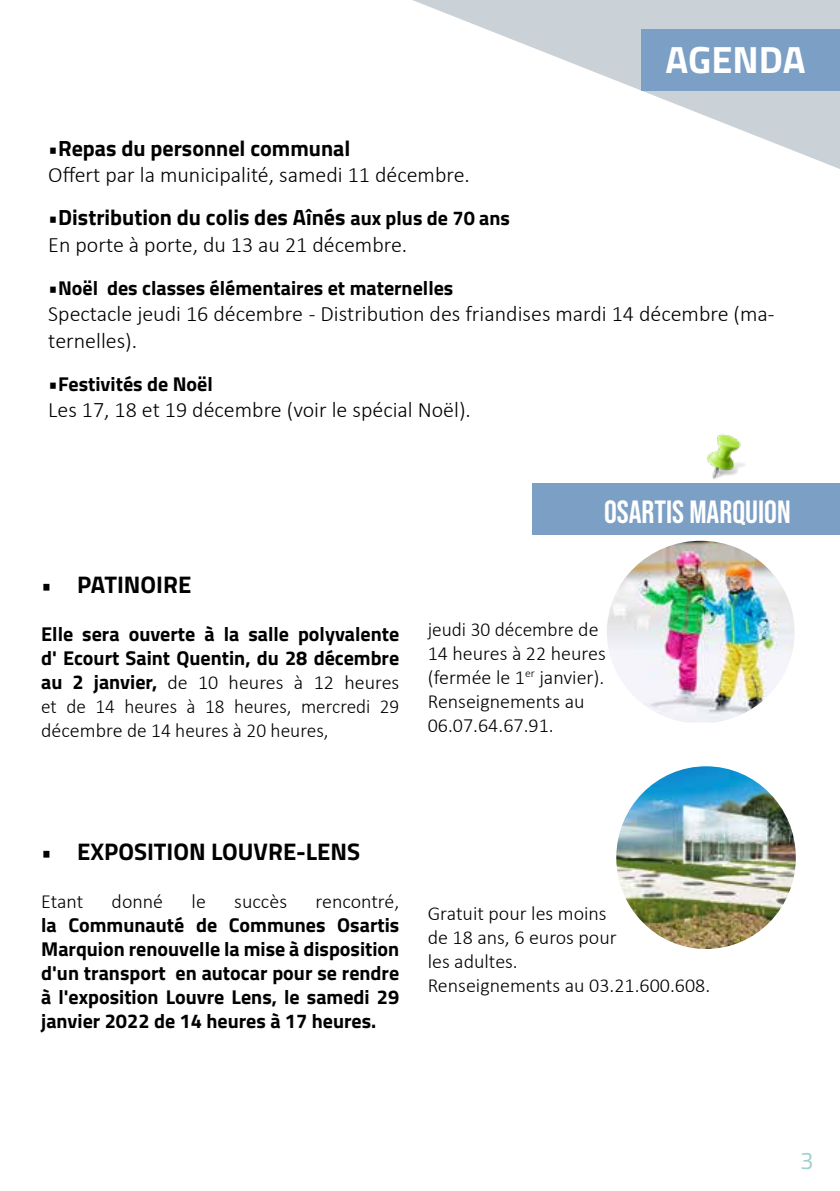
<style>
.page{position:relative;width:840px;height:1191px;background:#fff}
.page>*{position:absolute;margin:0;border:0;box-sizing:border-box;transform-origin:0 0}
.t1{font:700 38px "Titillium Web";color:#fff}
.t2{font:32px "Bebas Neue";color:#fff}
.t3{font:700 24px "Titillium Web";color:#000}
.t4{font:24px "Titillium Web";color:#9ed0cd}
.t5{font:300 22px/26.4px "Calibri";color:#000}
.t6{font:700 22px "Titillium Web";color:#000}
.t7{font:700 20px/24px "Titillium Web";color:#000}
.t8{font:300 20px/24px "Calibri";color:#000}
.s1{font-size:20px}
.s2{font-size:22px}
.s3{font-family:"Titillium Web";font-weight:700}
</style>
<div class="page">
<svg style="left:413px;top:0;width:426px;height:169px"></svg>
<div style="left:641px;top:30px;width:198px;height:61px;background:#7c9fc5"></div>
<div style="left:531px;top:483px;width:308px;height:51px;background:#7c9fc5"></div>
<img style="left:707px;top:433px;width:38px;height:46px">
<img style="left:607px;top:541px;width:187px;height:181px">
<img style="left:616px;top:766px;width:179px;height:183px">
<h1 class="t1" style="left:665px;top:30px;width:141px">AGENDA</h1>
<p class="t6" style="left:48px;top:131px;width:303px">•Repas du personnel communal</p>
<p class="t5" style="left:48px;top:161px;width:423px">Offert par la municipalité, samedi 11 décembre.</p>
<p class="t6" style="left:48px;top:201px;width:463px">•Distribution du colis des Aînés <span class="s1">aux plus de 70 ans</span></p>
<p class="t5" style="left:48px;top:231px;width:360px">En porte à porte, du 13 au 21 décembre.</p>
<p class="t7" style="left:48px;top:275px;width:406px"><span class="s2">•</span>Noël des classes élémentaires et maternelles</p>
<p class="t5" style="left:48px;top:301px;width:727px">Spectacle jeudi 16 décembre - Distribution des friandises mardi 14 décembre (ma&shy;ternelles).</p>
<p class="t7" style="left:48px;top:371px;width:166px"><span class="s2">•</span>Festivités de Noël</p>
<p class="t5" style="left:48px;top:397px;width:424px">Les 17, 18 et 19 décembre (voir le spécial Noël).</p>
<p class="t3" style="left:41px;top:566px;width:152px">• PATINOIRE</p>
<p class="t7" style="left:41px;top:620px;width:359px">Elle sera ouverte à la salle polyvalente d' Ecourt Saint Quentin, du 28 décembre</p>
<p class="t8" style="left:41px;top:670px;width:359px;text-align:justify"><span class="s3">au 2 janvier,</span> de 10 heures à 12 heures et de 14 heures à 18 heures, mercredi 29 décembre de 14 heures à 20 heures,</p>
<h2 class="t2" style="left:603px;top:493px;width:188px">OSARTIS MARQUION</h2>
<p class="t8" style="left:427px;top:617px;width:179px">jeudi 30 décembre de<br>14 heures à 22 heures (fermée le 1<sup>er</sup> janvier).<br>Renseignements au<br>06.07.64.67.91.</p>
<p class="t3" style="left:41px;top:833px;width:320px">• EXPOSITION LOUVRE-LENS</p>
<p class="t8" style="left:41px;top:889px;width:44px">Etant</p>
<p class="t8" style="left:112px;top:889px;width:53px">donné</p>
<p class="t8" style="left:191px;top:889px;width:16px">le</p>
<p class="t8" style="left:234px;top:889px;width:54px">succès</p>
<p class="t8" style="left:315px;top:889px;width:85px">rencontré,</p>
<p class="t7" style="left:41px;top:912px;width:359px;text-align:justify">la Communauté de Communes Osartis Marquion renouvelle la mise à disposition d'un transport en autocar pour se rendre à l'exposition Louvre Lens, le samedi 29 janvier 2022 de 14 heures à 17 heures.</p>
<p class="t8" style="left:427px;top:901px;width:284px">Gratuit pour les moins<br>de 18 ans, 6 euros pour<br>les adultes.<br>Renseignements au 03.21.600.608.</p>
<p class="t4" style="left:799px;top:1143px;width:15px">3</p>
</div>
